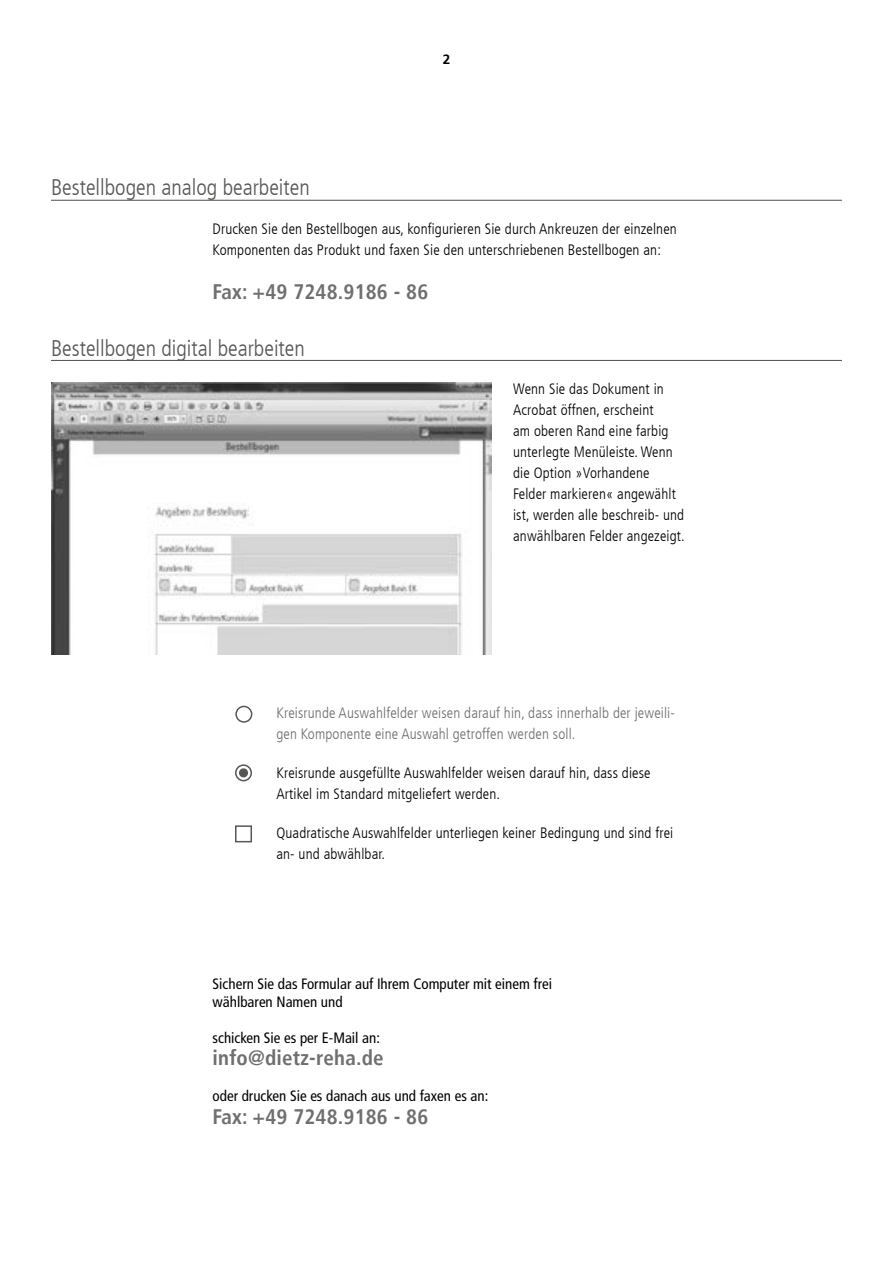
<style>
.page{position:relative;width:893px;height:1263px;background:#fff}
.page>*{position:absolute;margin:0;border:0;box-sizing:border-box;transform-origin:0 0}
.t1{font:300 condensed 22.5px "Frutiger LT";color:#575756}
.t2{font:700 condensed 21px "Frutiger LT";letter-spacing:.01em;color:#706f6f}
.t3{font:300 condensed 15px/21px "Frutiger LT";letter-spacing:.01em;color:#000}
.t4{font:condensed 15px/18px "Frutiger LT";color:#000}
.t5{font:300 condensed 15px/21px "Frutiger LT";letter-spacing:.01em;color:#706f6f}
.t6{font:700 13.5px "Frutiger LT";color:#000}
</style>
<div class="page">
<hr style="left:51px;top:200px;width:791px;height:1px;background:#575756">
<hr style="left:51px;top:360px;width:791px;height:1px;background:#575756">
<img style="left:51px;top:383px;width:441px;height:271px">
<div style="left:235px;top:706px;width:17px;height:17px;border:2px solid #575756;border-radius:50%"></div>
<div style="left:235px;top:825px;width:17px;height:17px;background:#fff;border:2px solid #575756"></div>
<div style="left:235px;top:764px;width:17px;height:17px;border:2px solid #575756;border-radius:50%"></div>
<div style="left:239px;top:768px;width:9px;height:9px;background:#575756;border-radius:50%"></div>
<h1 class="t1" style="left:51px;top:175px;width:260px">Bestellbogen analog bearbeiten</h1>
<p class="t6" style="left:443px;top:51px;width:9px">2</p>
<p class="t3" style="left:213px;top:218px;width:466px">Drucken Sie den Bestellbogen aus, konfigurieren Sie durch Ankreuzen der einzelnen<br>Komponenten das Produkt und faxen Sie den unterschriebenen Bestellbogen an:</p>
<h2 class="t2" style="left:213px;top:279px;width:217px">Fax: +49 7248.9186 - 86</h2>
<h1 class="t1" style="left:51px;top:335px;width:255px">Bestellbogen digital bearbeiten</h1>
<p class="t3" style="left:513px;top:378px;width:173px">Wenn Sie das Dokument in<br>Acrobat öffnen, erscheint<br>am oberen Rand eine farbig unterlegte Menüleiste. Wenn die Option »Vorhandene<br>Felder markieren« angewählt ist, werden alle beschreib- und anwählbaren Felder angezeigt.</p>
<p class="t5" style="left:276px;top:702px;width:400px">Kreisrunde Auswahlfelder weisen darauf hin, dass innerhalb der jeweili&shy;gen Komponente eine Auswahl getroffen werden soll.</p>
<p class="t3" style="left:276px;top:762px;width:376px">Kreisrunde ausgefüllte Auswahlfelder weisen darauf hin, dass diese<br>Artikel im Standard mitgeliefert werden.</p>
<p class="t3" style="left:276px;top:822px;width:398px">Quadratische Auswahlfelder unterliegen keiner Bedingung und sind frei an- und abwählbar.</p>
<p class="t4" style="left:213px;top:975px;width:341px">Sichern Sie das Formular auf Ihrem Computer mit einem frei wählbaren Namen und</p>
<p class="t4" style="left:213px;top:1029px;width:169px">schicken Sie es per E-Mail an:</p>
<h2 class="t2" style="left:213px;top:1045px;width:173px">info@dietz-reha.de</h2>
<p class="t4" style="left:213px;top:1087px;width:277px">oder drucken Sie es danach aus und faxen es an:</p>
<h2 class="t2" style="left:213px;top:1104px;width:217px">Fax: +49 7248.9186 - 86</h2>
</div>
